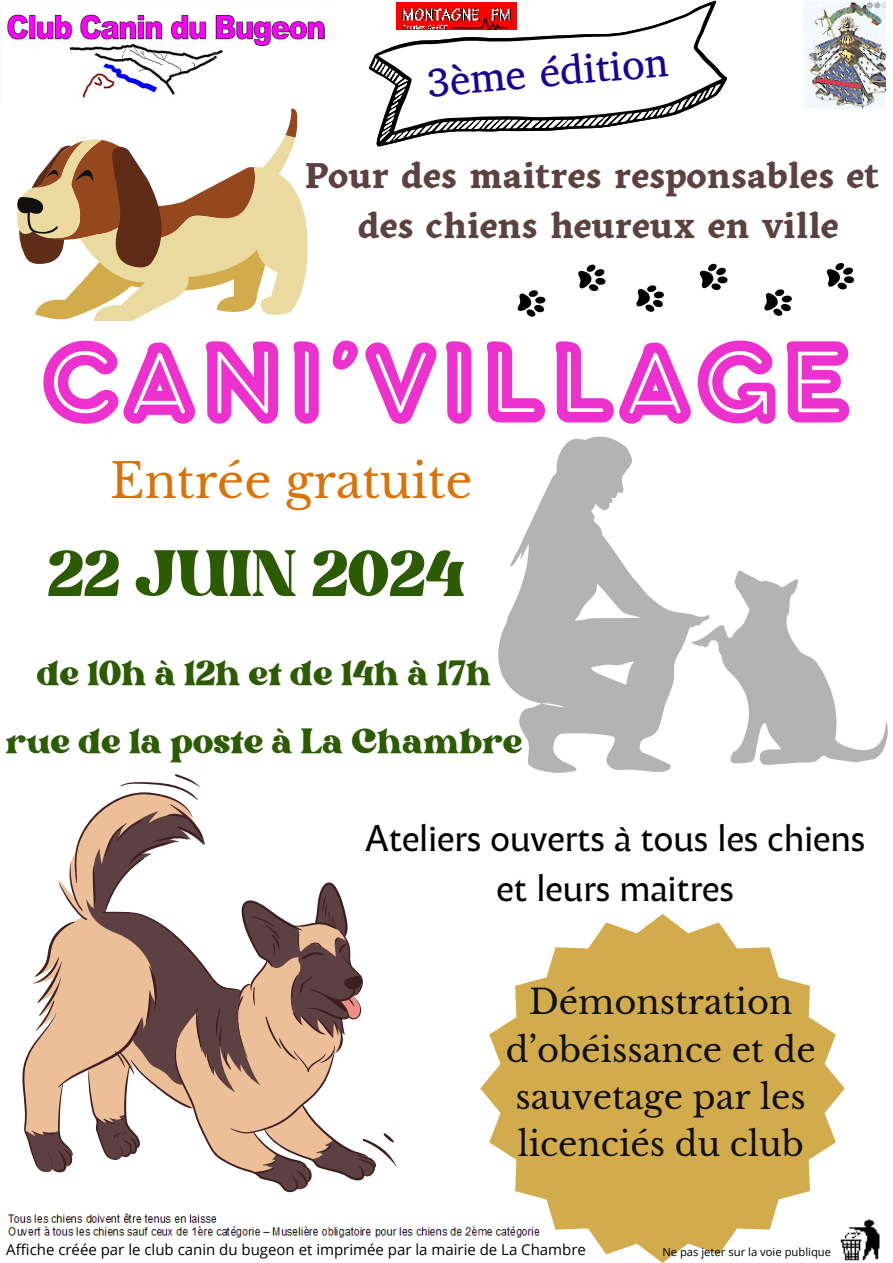
<style>
.page{position:relative;width:893px;height:1263px;background:#fff}
.page>*{position:absolute;margin:0;border:0;box-sizing:border-box;transform-origin:0 0}
.t1{font:700 expanded 123.75px "Bubbleboddy Neue Inline";color:#ed31cf}
.t2{font:90px "Bright";color:#2c5b03}
.t3{font:48.75px/68.1px "Bright";color:#2c5b03;text-align:center}
.t4{font:47.25px "Libre Baskerville";color:#db7205}
.t5{font:41.25px "Shlomo Stam";color:#180494}
.t6{font:700 36px/50.1px "Kitsch Text";color:#5c4042;text-align:center}
.t7{font:36px/50.1px "Malik";color:#000;text-align:center}
.t8{font:33.75px/47.2px "Libre Baskerville";color:#12100f;text-align:center}
.t9{font:15px "Open Sans";color:#000}
.t10{font:11.25px "Open Sans";color:#000}
</style>
<div class="page">
<svg style="left:299px;top:198px;width:8px;height:100px"></svg>
<svg style="left:17px;top:108px;width:282px;height:213px"></svg>
<svg style="left:22px;top:774px;width:374px;height:418px"></svg>
<img style="left:7px;top:1213px;width:473px;height:25px">
<img style="left:844px;top:1219px;width:36px;height:42px">
<img style="left:804px;top:1px;width:81px;height:108px">
<svg style="left:764px;top:289px;width:28px;height:27px"></svg>
<svg style="left:578px;top:264px;width:28px;height:28px"></svg>
<svg style="left:517px;top:290px;width:29px;height:27px"></svg>
<svg style="left:699px;top:263px;width:29px;height:28px"></svg>
<svg style="left:636px;top:285px;width:28px;height:27px"></svg>
<svg style="left:826px;top:263px;width:29px;height:27px"></svg>
<svg style="left:480px;top:914px;width:364px;height:349px;fill:#d2ab4d"></svg>
<svg style="left:710px;top:570px;width:178px;height:195px"></svg>
<svg style="left:498px;top:436px;width:212px;height:337px;fill:#b3b3b3"></svg>
<img style="left:6px;top:12px;width:321px;height:87px">
<svg style="left:396px;top:0;width:331px;height:83px"></svg>
<svg style="left:369px;top:5px;width:356px;height:142px"></svg>
<p class="t5" style="left:424px;top:53px;width:244px;rotate:-5deg">3ème édition</p>
<h1 class="t6" style="left:305px;top:154px;width:576px">Pour des maitres responsables et des chiens heureux en ville</h1>
<h4 class="t1" style="left:40px;top:344px;width:814px">CANI’VILLAGE</h4>
<h5 class="t4" style="left:110px;top:452px;width:364px">Entrée gratuite</h5>
<p class="t2" style="left:48px;top:535px;width:418px">22 JUIN 2024</p>
<p class="t3" style="left:6px;top:642px;width:518px">de 10h à 12h et de 14h à 17h rue de la poste à La Chambre</p>
<p class="t7" style="left:365px;top:817px;width:502px">Ateliers ouverts à tous les chiens et leurs maitres</p>
<h2 class="t8" style="left:506px;top:979px;width:311px">Démonstration d’obéissance et de sauvetage par les licenciés du club</h2>
<p class="t9" style="left:6px;top:1239px;width:581px">Affiche créée par le club canin du bugeon et imprimée par la mairie de La Chambre</p>
<h2 class="t10" style="left:662px;top:1244px;width:170px">Ne pas jeter sur la voie publique</h2>
</div>
